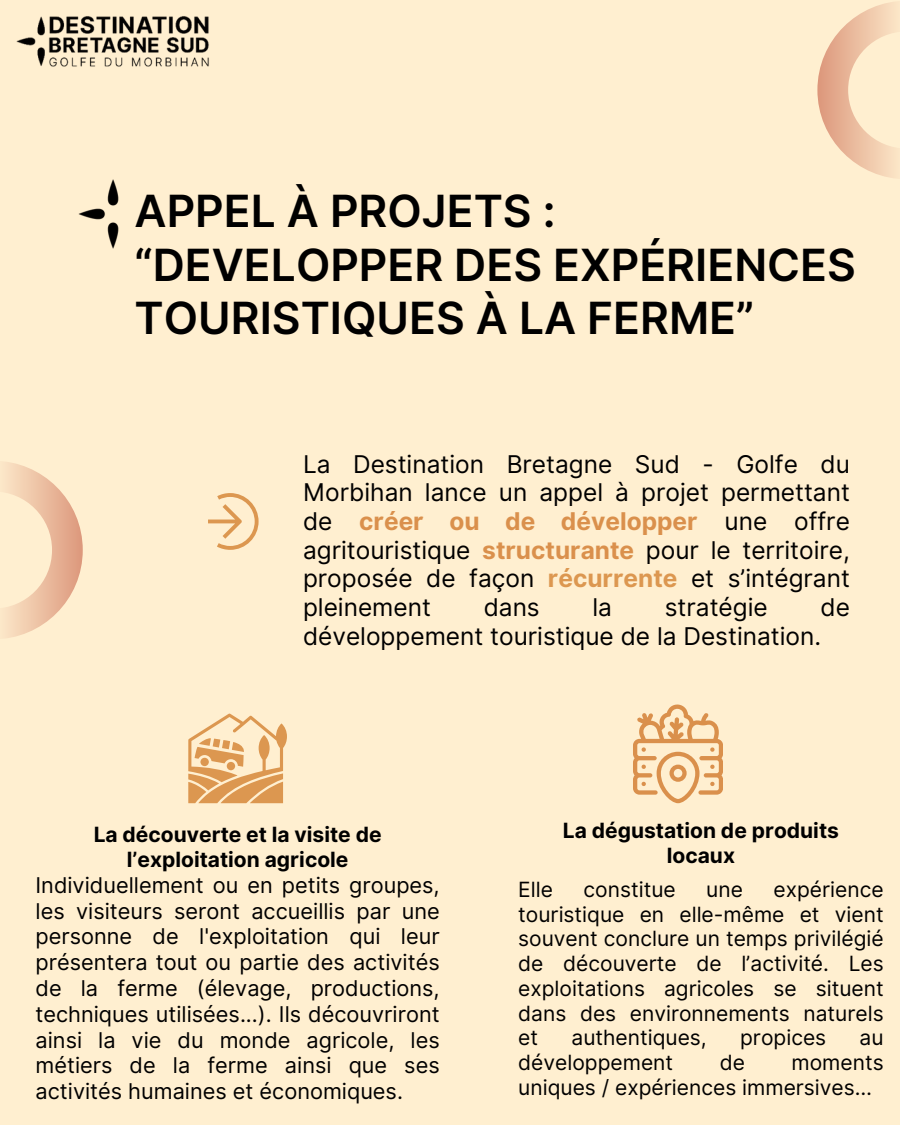
<style>
.page{position:relative;width:900px;height:1125px;background:#ffefd0}
.page>*{position:absolute;margin:0;border:0;box-sizing:border-box;transform-origin:0 0}
.t1{font:600 44.4px/53.2px "Inter";color:#000}
.t2{font:24.4px/28.7px "Inter";color:#000;text-align:justify}
.t3{font:21.7px/25.8px "Inter";color:#000;text-align:justify}
.t4{font:21px/24.8px "Inter";color:#000;text-align:justify}
.t5{font:700 21px/24.8px "Inter";color:#000;text-align:center}
.s1{font-weight:700;color:#da904c}
.s2{font-weight:700;color:#dc9750}
</style>
<div class="page">
<svg style="left:4px;top:462px;width:79px;height:176px"></svg>
<svg style="left:817px;top:2px;width:80px;height:176px"></svg>
<svg style="left:208px;top:493px;width:50px;height:57px"></svg>
<svg style="left:188px;top:714px;width:99px;height:89px"></svg>
<svg style="left:633px;top:704px;width:90px;height:99px"></svg>
<img style="left:16px;top:16px;width:193px;height:51px">
<img style="left:78px;top:179px;width:41px;height:69px">
<p class="t1" style="left:135px;top:185px;width:723px">APPEL À PROJETS : “DEVELOPPER DES EXPÉRIENCES<br>TOURISTIQUES À LA FERME”</p>
<p class="t2" style="left:303px;top:449px;width:548px">La Destination Bretagne Sud - Golfe du Morbihan lance un appel à projet permettant de <span class="s1">créer ou de développer</span> une offre agritouristique <span class="s1">structurante</span> pour le territoire, proposée de façon <span class="s2">récurrente</span> et s’intégrant pleinement</p>
<p class="t2" style="left:484px;top:593px;width:58px">dans</p>
<p class="t2" style="left:593px;top:593px;width:21px">la</p>
<p class="t2" style="left:665px;top:593px;width:104px">stratégie</p>
<p class="t2" style="left:303px;top:593px;width:548px;text-indent:518px">de développement touristique de la Destination.</p>
<p class="t5" style="left:94px;top:822px;width:289px">La découverte et la visite de l’exploitation agricole</p>
<h1 class="t5" style="left:563px;top:818px;width:278px">La dégustation de produits locaux</h1>
<p class="t3" style="left:36px;top:872px;width:406px">Individuellement ou en petits groupes, les visiteurs seront accueillis par une personne de l'exploitation qui leur présentera tout ou partie des activités de la ferme (élevage, productions, techniques utilisées...). Ils découvriront ainsi la vie du monde agricole, les métiers de la ferme ainsi que ses activités humaines et économiques.</p>
<p class="t4" style="left:518px;top:877px;width:36px">Elle</p>
<p class="t4" style="left:584px;top:877px;width:94px">constitue</p>
<p class="t4" style="left:706px;top:877px;width:38px">une</p>
<p class="t4" style="left:518px;top:877px;width:367px;text-indent:255px">expérience touristique en elle-même et vient souvent conclure un temps privilégié de découverte de l’activité. Les exploitations agricoles se situent dans des environnements naturels et</p>
<p class="t4" style="left:572px;top:1025px;width:137px">authentiques,</p>
<p class="t4" style="left:740px;top:1025px;width:88px">propices</p>
<p class="t4" style="left:860px;top:1025px;width:26px">au</p>
<p class="t4" style="left:518px;top:1050px;width:156px">développement</p>
<p class="t4" style="left:720px;top:1050px;width:27px">de</p>
<p class="t4" style="left:518px;top:1050px;width:367px;text-indent:273px">moments uniques / expériences immersives…</p>
</div>
